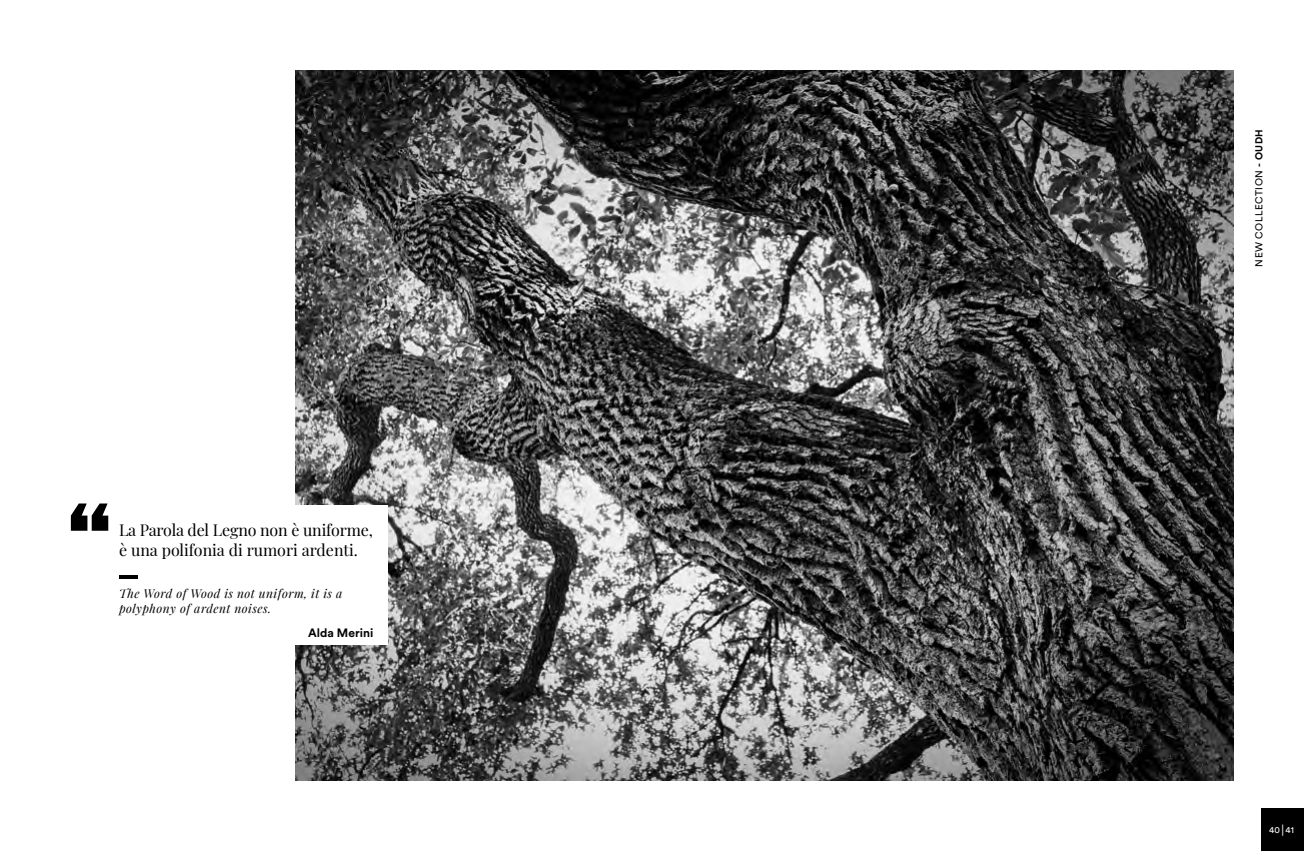
<style>
.page{position:relative;width:1304px;height:851px;background:#fff}
.page>*{position:absolute;margin:0;border:0;box-sizing:border-box;transform-origin:0 0}
.t1{font:16px/19.2px "Playfair Display";letter-spacing:-.01em;color:#000}
.t2{font:italic 12px/14.4px "Playfair Display";letter-spacing:.04em;color:#000}
.t3{font:700 12px "Circular Std";color:#000}
.t4{font:10px "Circular Std";letter-spacing:.05em;color:#000}
.t5{font:9px "Circular Std";color:#fff}
.s1{font-weight:700}
.s2{font-size:12px}
</style>
<div class="page">
<img style="left:296px;top:71px;width:937px;height:709px">
<div style="left:119px;top:505px;width:268px;height:121px;background:#fff"></div>
<svg style="left:119px;top:575px;width:18px;height:3px"></svg>
<div style="left:288px;top:626px;width:99px;height:19px;background:#fff"></div>
<svg style="left:71px;top:503px;width:37px;height:27px"></svg>
<div style="left:1261px;top:808px;width:43px;height:42px;background:#000"></div>
<p class="t1" style="left:119px;top:519px;width:255px">La Parola del Legno non è uniforme, è una polifonia di rumori ardenti.</p>
<p class="t2" style="left:119px;top:585px;width:225px">The Word of Wood is not uniform, it is a polyphony of ardent noises.</p>
<p class="t3" style="left:308px;top:624px;width:67px">Alda Merini</p>
<p class="t4" style="left:1253px;top:266px;width:139px;rotate:-90deg">NEW COLLECTION <span class="s1">- OUDH</span></p>
<p class="t5" style="left:1269px;top:824px;width:26px">40<span class="s2">|</span> 41</p>
</div>
